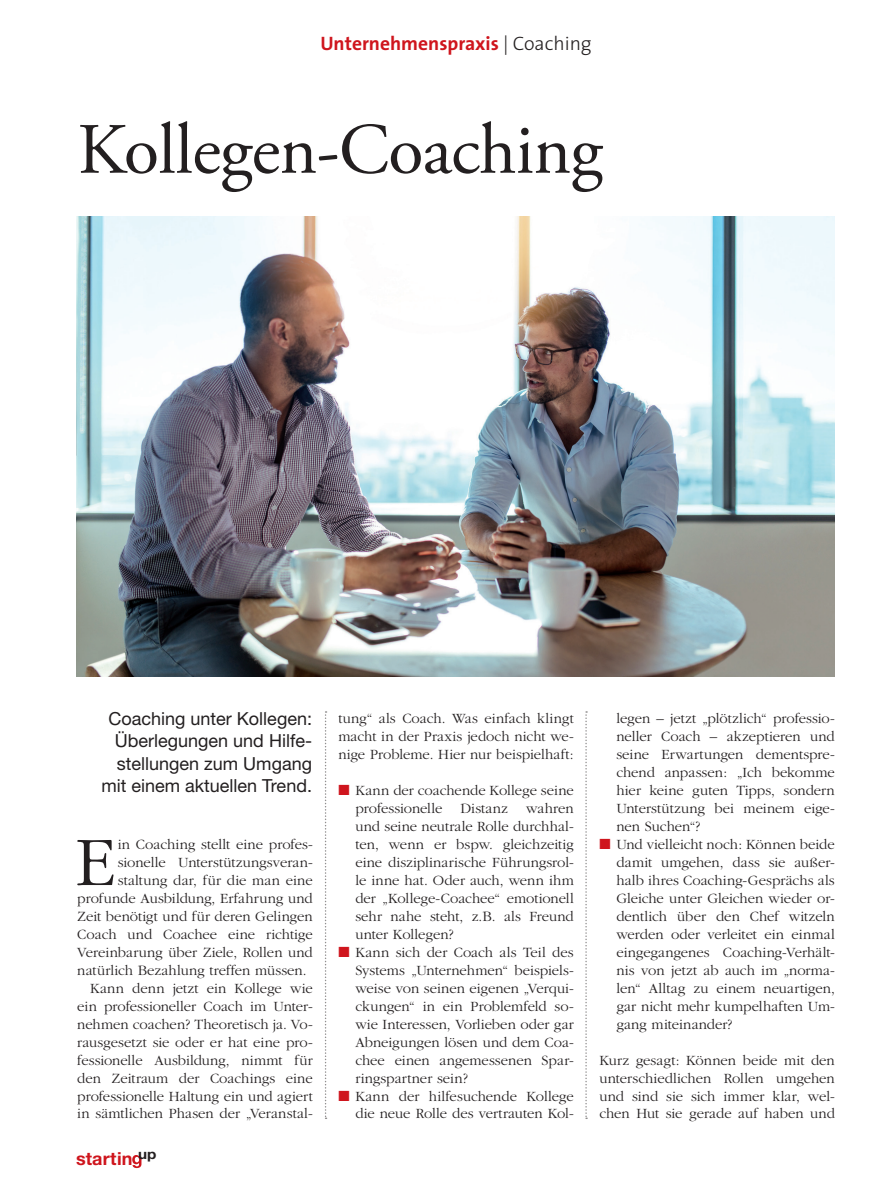
<style>
.page{position:relative;width:896px;height:1192px;background:#fff}
.page>*{position:absolute;margin:0;border:0;box-sizing:border-box;transform-origin:0 0}
.t1{font:300 72.3px "Garamond";color:#231f20}
.t2{font:72px "Adobe Garamond Pro";letter-spacing:-.01em;color:#231f20}
.t3{font:700 19.5px "The Sans";color:#cf151d}
.t4{font:18px/22.5px "Helvetica Neue LT";color:#231f20;text-align:right}
.t5{font:700 18px "Helvetica Neue LT";color:#cf151d}
.t6{font:300 14.7px/18px "Garamond";color:#231f20;text-align:justify}
.s1{font-weight:300;color:#231f20}
.s2{color:#cf151d}
</style>
<div class="page">
<svg style="left:132px;top:1155px;width:9px;height:13px"></svg>
<svg style="left:325px;top:711px;width:1px;height:408px"></svg>
<svg style="left:585px;top:711px;width:2px;height:408px"></svg>
<img style="left:76px;top:216px;width:758px;height:460px">
<h3 class="t3" style="left:320px;top:27px;width:273px">Unternehmenspraxis <span class="s1">| Coaching</span></h3>
<h2 class="t2" style="left:77px;top:107px;width:526px">Kollegen-Coaching</h2>
<p class="t4" style="left:101px;top:707px;width:212px">Coaching unter Kollegen:<br>Überlegungen und Hilfe&shy;stellungen zum Umgang mit einem aktuellen Trend.</p>
<h1 class="t1" style="left:75px;top:824px;width:42px">E</h1>
<p class="t6" style="left:118px;top:836px;width:196px">in Coaching stellt eine profes-</p>
<p class="t6" style="left:118px;top:854px;width:196px">sionelle Unterstützungsveran-</p>
<p class="t6" style="left:118px;top:872px;width:196px">staltung dar, für die man eine</p>
<p class="t6" style="left:77px;top:890px;width:237px">profunde Ausbildung, Erfahrung und</p>
<p class="t6" style="left:77px;top:908px;width:237px">Zeit benötigt und für deren Gelingen</p>
<p class="t6" style="left:77px;top:925px;width:237px">Coach und Coachee eine richtige</p>
<p class="t6" style="left:77px;top:943px;width:237px">Vereinbarung über Ziele, Rollen und</p>
<p class="t6" style="left:77px;top:961px;width:231px">natürlich Bezahlung treffen müssen.</p>
<p class="t6" style="left:90px;top:979px;width:224px">Kann denn jetzt ein Kollege wie</p>
<p class="t6" style="left:77px;top:997px;width:237px">ein professioneller Coach im Unter-</p>
<p class="t6" style="left:77px;top:1015px;width:237px">nehmen coachen? Theoretisch ja. Vo-</p>
<p class="t6" style="left:77px;top:1033px;width:237px">rausgesetzt sie oder er hat eine pro-</p>
<p class="t6" style="left:77px;top:1051px;width:237px">fessionelle Ausbildung, nimmt für</p>
<p class="t6" style="left:77px;top:1069px;width:237px">den Zeitraum der Coachings eine</p>
<p class="t6" style="left:77px;top:1087px;width:237px">professionelle Haltung ein und agiert</p>
<p class="t6" style="left:77px;top:1105px;width:237px">in sämtlichen Phasen der „Veranstal-</p>
<p class="t5" style="left:76px;top:1147px;width:82px">startin <sup>up</sup></p>
<p class="t6" style="left:338px;top:710px;width:237px">tung“ als Coach. Was einfach klingt macht in der Praxis jedoch nicht we&shy;nige Probleme. Hier nur beispielhaft:</p>
<p class="t6" style="left:355px;top:782px;width:220px;text-indent:-17px"><span class="s2">■</span> Kann der coachende Kollege seine professionelle Distanz wahren und seine neutrale Rolle durchhal&shy;ten, wenn er bspw. gleichzeitig eine disziplinarische Führungsrol&shy;le inne hat. Oder auch, wenn ihm der „Kollege-Coachee“ emotionell sehr nahe steht, z.B. als Freund unter Kollegen?</p>
<p class="t6" style="left:355px;top:943px;width:220px;text-indent:-17px"><span class="s2">■</span> Kann sich der Coach als Teil des Systems „Unternehmen“ beispiels&shy;weise von seinen eigenen „Verqui&shy;ckungen“ in ein Problemfeld so&shy;wie Interessen, Vorlieben oder gar Abneigungen lösen und dem Coa&shy;chee einen angemessenen Spar&shy;ringspartner sein?</p>
<p class="t6" style="left:338px;top:1087px;width:237px;text-align:right"><span class="s2">■</span> Kann der hilfesuchende Kollege die neue Rolle des vertrauten Kol-</p>
<p class="t6" style="left:616px;top:710px;width:220px">legen – jetzt „plötzlich“ professio&shy;neller Coach – akzeptieren und seine Erwartungen dementspre&shy;chend anpassen: „Ich bekomme hier keine guten Tipps, sondern Unterstützung bei meinem eige&shy;nen Suchen“?</p>
<p class="t6" style="left:616px;top:836px;width:220px;text-indent:-17px"><span class="s2">■</span> Und vielleicht noch: Können beide damit umgehen, dass sie außer&shy;halb ihres Coaching-Gesprächs als Gleiche unter Gleichen wieder or&shy;dentlich über den Chef witzeln werden oder verleitet ein einmal eingegangenes Coaching-Verhält&shy;nis von jetzt ab auch im „norma&shy;len“ Alltag zu einem neuartigen, gar nicht mehr kumpelhaften Um&shy;gang miteinander?</p>
<p class="t6" style="left:599px;top:1051px;width:237px">Kurz gesagt: Können beide mit den unterschiedlichen Rollen umgehen und sind sie sich immer klar, wel&shy;chen Hut sie gerade auf haben und</p>
</div>
